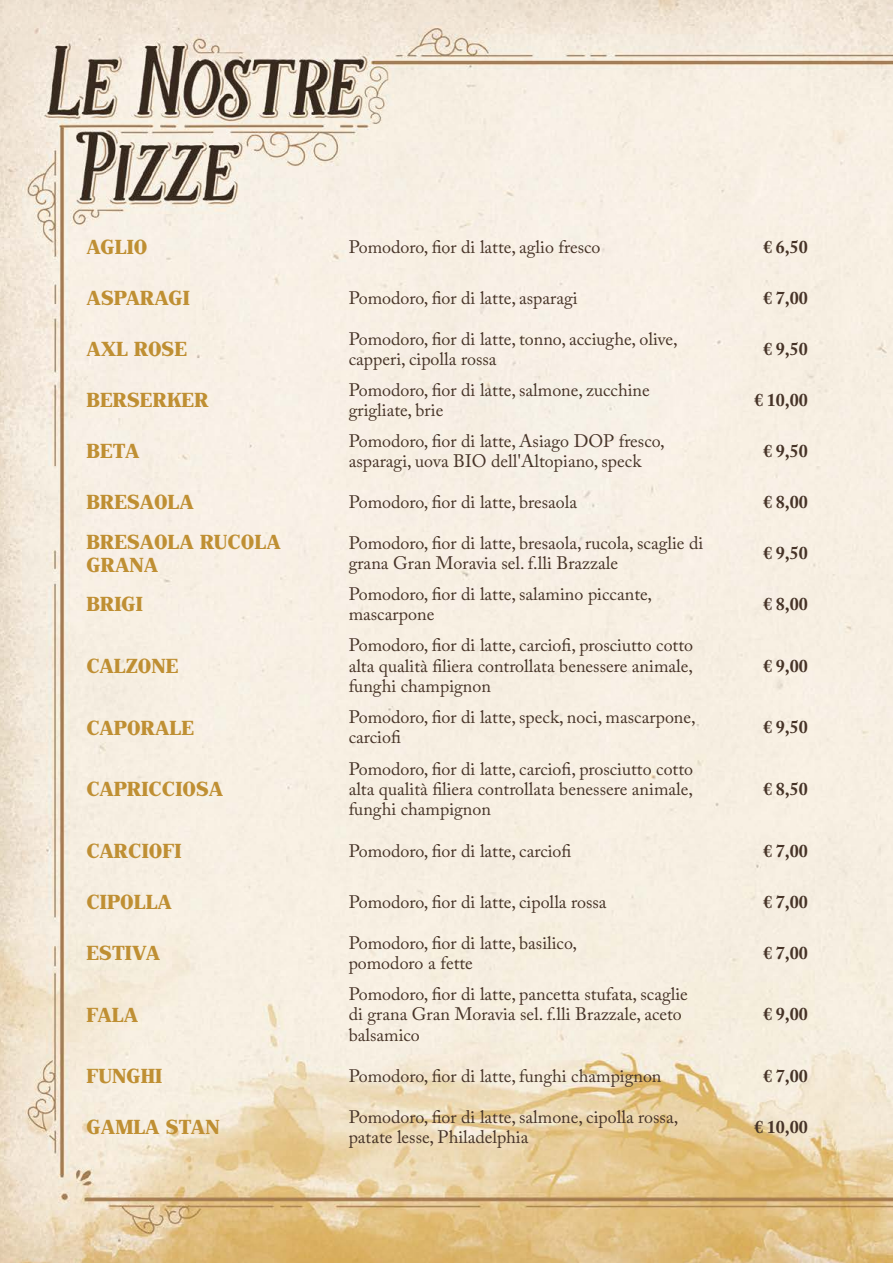
<style>
.page{position:relative;width:893px;height:1263px;background:#fff}
.page>*{position:absolute;margin:0;border:0;box-sizing:border-box;transform-origin:0 0}
.t1{font:500 20.25px/22.5px "John Hancock CP";color:#bf8f33}
.t2{font:18px/20.2px "Adobe Caslon Pro";color:#463327}
.t3{font:700 18px "Adobe Caslon Pro";color:#463327}
</style>
<div class="page">
<img style="left:0;top:0;width:893px;height:1263px">
<p class="t1" style="left:87px;top:236px;width:62px">AGLIO</p>
<p class="t2" style="left:349px;top:236px;width:253px">Pomodoro, fior di latte, aglio fresco</p>
<p class="t3" style="left:763px;top:236px;width:46px">€ 6,50</p>
<p class="t1" style="left:87px;top:287px;width:105px">ASPARAGI</p>
<p class="t2" style="left:349px;top:287px;width:230px">Pomodoro, fior di latte, asparagi</p>
<p class="t3" style="left:763px;top:287px;width:46px">€ 7,00</p>
<p class="t1" style="left:87px;top:338px;width:102px">AXL ROSE</p>
<p class="t2" style="left:349px;top:328px;width:330px">Pomodoro, fior di latte, tonno, acciughe, olive, capperi, cipolla rossa</p>
<p class="t3" style="left:763px;top:338px;width:46px">€ 9,50</p>
<p class="t1" style="left:87px;top:389px;width:124px">BERSERKER</p>
<p class="t2" style="left:349px;top:379px;width:303px">Pomodoro, fior di latte, salmone, zucchine grigliate, brie</p>
<p class="t3" style="left:754px;top:389px;width:55px">€ 10,00</p>
<p class="t1" style="left:87px;top:440px;width:55px">BETA</p>
<p class="t2" style="left:349px;top:430px;width:318px">Pomodoro, fior di latte, Asiago DOP fresco, asparagi, uova BIO dell'Altopiano, speck</p>
<p class="t3" style="left:763px;top:440px;width:46px">€ 9,50</p>
<p class="t1" style="left:87px;top:491px;width:109px">BRESAOLA</p>
<p class="t2" style="left:349px;top:491px;width:230px">Pomodoro, fior di latte, bresaola</p>
<p class="t3" style="left:763px;top:491px;width:46px">€ 8,00</p>
<p class="t1" style="left:87px;top:531px;width:196px">BRESAOLA RUCOLA<br>GRANA</p>
<p class="t2" style="left:349px;top:532px;width:356px">Pomodoro, fior di latte, bresaola, rucola, scaglie di grana Gran Moravia sel. f.lli Brazzale</p>
<p class="t3" style="left:763px;top:542px;width:46px">€ 9,50</p>
<p class="t1" style="left:87px;top:593px;width:58px">BRIGI</p>
<p class="t2" style="left:349px;top:583px;width:305px">Pomodoro, fior di latte, salamino piccante, mascarpone</p>
<p class="t3" style="left:763px;top:593px;width:46px">€ 8,00</p>
<p class="t1" style="left:87px;top:655px;width:94px">CALZONE</p>
<p class="t2" style="left:349px;top:635px;width:346px;text-align:justify">Pomodoro, fior di latte, carciofi, prosciutto cotto alta qualità filiera controllata benessere animale, funghi champignon</p>
<p class="t3" style="left:763px;top:655px;width:46px">€ 9,00</p>
<p class="t1" style="left:87px;top:716px;width:109px">CAPORALE</p>
<p class="t2" style="left:349px;top:707px;width:348px">Pomodoro, fior di latte, speck, noci, mascarpone, carciofi</p>
<p class="t3" style="left:763px;top:716px;width:46px">€ 9,50</p>
<p class="t1" style="left:87px;top:778px;width:138px">CAPRICCIOSA</p>
<p class="t2" style="left:349px;top:758px;width:346px;text-align:justify">Pomodoro, fior di latte, carciofi, prosciutto cotto alta qualità filiera controllata benessere animale, funghi champignon</p>
<p class="t3" style="left:763px;top:778px;width:46px">€ 8,50</p>
<p class="t1" style="left:87px;top:839px;width:96px">CARCIOFI</p>
<p class="t2" style="left:349px;top:840px;width:224px">Pomodoro, fior di latte, carciofi</p>
<p class="t3" style="left:763px;top:840px;width:46px">€ 7,00</p>
<p class="t1" style="left:87px;top:890px;width:87px">CIPOLLA</p>
<p class="t2" style="left:349px;top:891px;width:259px">Pomodoro, fior di latte, cipolla rossa</p>
<p class="t3" style="left:763px;top:891px;width:46px">€ 7,00</p>
<p class="t1" style="left:87px;top:942px;width:75px">ESTIVA</p>
<p class="t2" style="left:349px;top:932px;width:230px">Pomodoro, fior di latte, basilico, pomodoro a fette</p>
<p class="t3" style="left:763px;top:942px;width:46px">€ 7,00</p>
<p class="t1" style="left:87px;top:1003px;width:53px">FALA</p>
<p class="t2" style="left:349px;top:984px;width:341px">Pomodoro, fior di latte, pancetta stufata, scaglie di grana Gran Moravia sel. f.lli Brazzale, aceto balsamico</p>
<p class="t3" style="left:763px;top:1003px;width:46px">€ 9,00</p>
<p class="t1" style="left:87px;top:1065px;width:77px">FUNGHI</p>
<p class="t2" style="left:349px;top:1065px;width:314px">Pomodoro, fior di latte, funghi champignon</p>
<p class="t3" style="left:763px;top:1065px;width:46px">€ 7,00</p>
<p class="t1" style="left:87px;top:1116px;width:135px">GAMLA STAN</p>
<p class="t2" style="left:349px;top:1106px;width:331px">Pomodoro, fior di latte, salmone, cipolla rossa, patate lesse, Philadelphia</p>
<p class="t3" style="left:754px;top:1116px;width:55px">€ 10,00</p>
</div>
